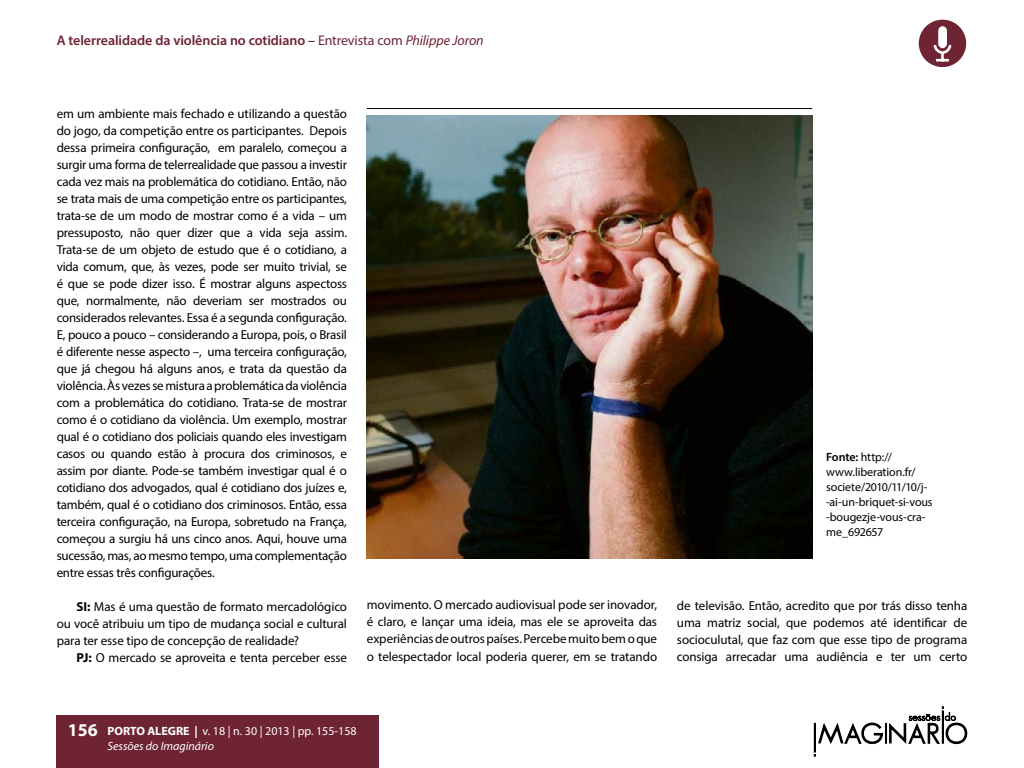
<style>
.page{position:relative;width:1024px;height:768px;background:#fff}
.page>*{position:absolute;margin:0;border:0;box-sizing:border-box;transform-origin:0 0}
.t1{font:600 14px "Myriad Pro";letter-spacing:-.005em;color:#6e2433}
.t2{font:13px/17px "Myriad Pro";letter-spacing:-.01em;color:#000;text-align:justify}
.t3{font:12px/15px "Myriad Pro";letter-spacing:-.01em;color:#000}
.t4{font:12px/15px "Myriad Pro";color:#fff}
.s1{font-weight:400}
.s2{font-weight:400;font-style:italic}
.s3{font-weight:700}
.s4{font-weight:600}
.s5{font-weight:700;font-size:18px}
.s6{font-style:italic}
</style>
<div class="page">
<div style="left:57px;top:715px;width:322px;height:53px;background:#6e2433"></div>
<svg style="left:814px;top:706px;width:154px;height:51px"></svg>
<hr style="left:367px;top:108px;width:445px;height:1px;background:#000">
<img style="left:367px;top:115px;width:445px;height:443px">
<div style="left:919px;top:20px;width:47px;height:47px;background:#6e2433;border-radius:50%"></div>
<svg style="left:933px;top:26px;width:19px;height:36px"></svg>
<p class="t1" style="left:57px;top:31px;width:428px">A telerrealidade da violência no cotidiano – <span class="s1">Entrevista com</span> <span class="s2">Philippe Joron</span></p>
<p class="t2" style="left:57px;top:105px;width:292px">em um ambiente mais fechado e utilizando a questão do jogo, da competição entre os participantes. Depois dessa primeira configuração, em paralelo, começou a surgir uma forma de telerrealidade que passou a investir cada vez mais na problemática do cotidiano. Então, não se trata mais de uma competição entre os participantes, trata-se de um modo de mostrar como é a vida – um pressuposto, não quer dizer que a vida seja assim.<br>Trata-se de um objeto de estudo que é o cotidiano, a vida comum, que, às vezes, pode ser muito trivial, se é que se pode dizer isso. É mostrar alguns aspectoss que, normalmente, não deveriam ser mostrados ou considerados relevantes. Essa é a segunda configuração.<br>E, pouco a pouco – considerando a Europa, pois, o Brasil é diferente nesse aspecto –, uma terceira configuração, que já chegou há alguns anos, e trata da questão da violência. Às vezes se mistura a problemática da violência com a problemática do cotidiano. Trata-se de mostrar como é o cotidiano da violência. Um exemplo, mostrar qual é o cotidiano dos policiais quando eles investigam casos ou quando estão à procura dos criminosos, e assim por diante. Pode-se também investigar qual é o cotidiano dos advogados, qual é cotidiano dos juízes e, também, qual é o cotidiano dos criminosos. Então, essa terceira configuração, na Europa, sobretudo na França, começou a surgiu há uns cinco anos. Aqui, houve uma sucessão, mas, ao mesmo tempo, uma complementação entre essas três configurações.</p>
<p class="t2" style="left:57px;top:598px;width:292px;text-indent:20px"><span class="s3">SI:</span> Mas é uma questão de formato mercadológico ou você atribuiu um tipo de mudança social e cultural para ter esse tipo de concepção de realidade?</p>
<p class="t2" style="left:77px;top:649px;width:272px"><span class="s3">PJ:</span> O mercado se aproveita e tenta perceber esse</p>
<p class="t3" style="left:826px;top:449px;width:108px"><span class="s4">Fonte:</span> http:// www.liberation.fr/ societe/2010/11/10/j--ai-un-briquet-si-vous -bougezje-vous-cra&shy;me_692657</p>
<p class="t2" style="left:367px;top:596px;width:292px">movimento. O mercado audiovisual pode ser inovador, é claro, e lançar uma ideia, mas ele se aproveita das experiências de outros países. Percebe muito bem o que o telespectador local poderia querer, em se tratando</p>
<p class="t2" style="left:677px;top:596px;width:292px">de televisão. Então, acredito que por trás disso tenha uma matriz social, que podemos até identificar de socioculutal, que faz com que esse tipo de programa consiga arrecadar uma audiência e ter um certo</p>
<p class="t4" style="left:107px;top:724px;width:251px;text-indent:-40px"><span class="s5">156</span> <span class="s3">PORTO ALEGRE |</span> v. 18 | n. 30 | 2013 | pp. 155-158<br><span class="s6">Sessões do Imaginário</span></p>
</div>
